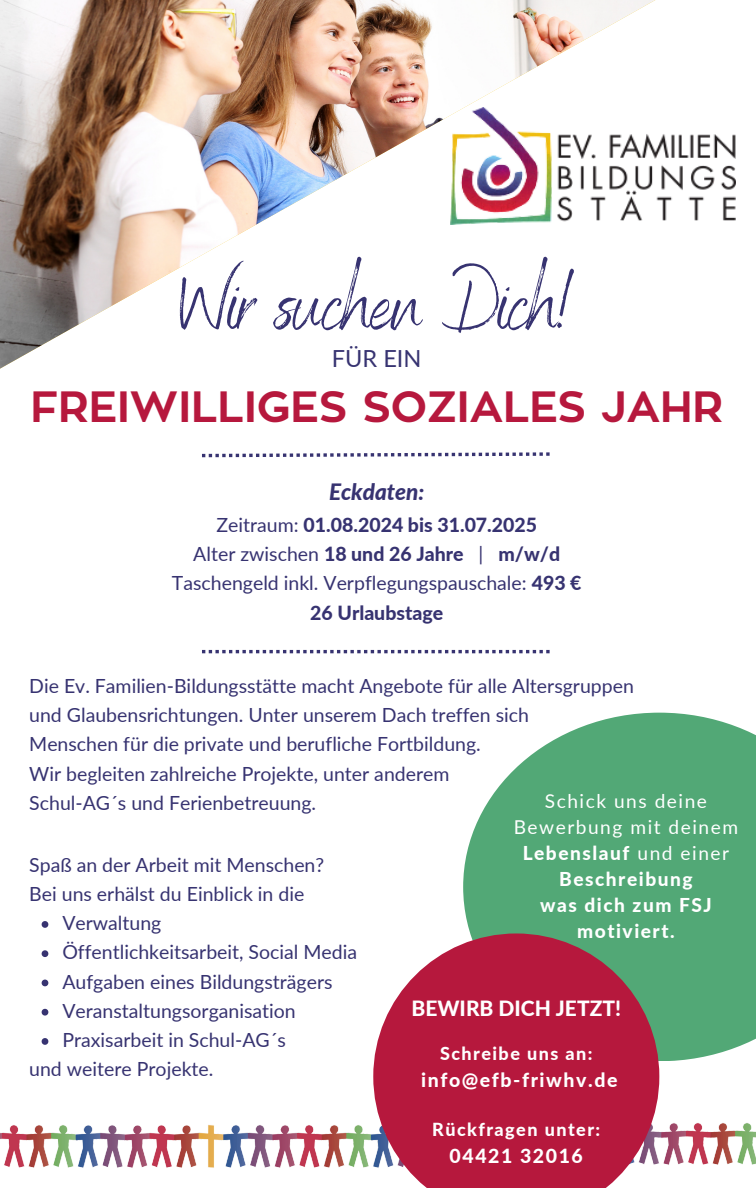
<style>
.page{position:relative;width:756px;height:1188px;background:#fff}
.page>*{position:absolute;margin:0;border:0;box-sizing:border-box;transform-origin:0 0}
.t1{font:82.2px "Benedict";letter-spacing:-.025em;color:#373371}
.t2{font:43.35px "RTL Corporative Bold";color:#b6183d}
.t3{font:23.55px "Lato";color:#373371}
.t4{font:italic 800 22.5px "Lato";color:#373371}
.t5{font:800 21px "Lato";color:#fff}
.t6{font:19.5px/29.2px "Lato";color:#373371}
.t7{font:800 19.5px "Lato";letter-spacing:.08em;color:#fff}
.t8{font:800 19.2px/25.8px "Lato";letter-spacing:.08em;color:#fff;text-align:center}
.t9{font:800 18px "Lato";letter-spacing:.08em;color:#fff}
.s1{font-weight:800}
.s2{font-weight:400}
</style>
<div class="page">
<img style="left:0;top:0;width:655px;height:369px">
<svg style="left:202px;top:452px;width:348px;height:5px"></svg>
<img style="left:0;top:1125px;width:373px;height:43px">
<img style="left:659px;top:1123px;width:97px;height:42px">
<img style="left:450px;top:108px;width:285px;height:117px">
<svg style="left:202px;top:650px;width:348px;height:3px"></svg>
<svg style="left:42px;top:921px;width:6px;height:7px"></svg>
<svg style="left:42px;top:950px;width:6px;height:7px"></svg>
<svg style="left:42px;top:980px;width:6px;height:6px"></svg>
<svg style="left:42px;top:1009px;width:6px;height:7px"></svg>
<svg style="left:42px;top:1038px;width:6px;height:7px"></svg>
<svg style="left:463px;top:713px;width:293px;height:348px;background:#65b185"></svg>
<svg style="left:373px;top:933px;width:286px;height:255px;background:#b63854"></svg>
<p class="t1" style="left:180px;top:251px;width:396px">Wir suchen Dich!</p>
<h6 class="t3" style="left:332px;top:344px;width:91px">FÜR EIN</h6>
<p class="t2" style="left:30px;top:378px;width:694px">FREIWILLIGES SOZIALES JAHR</p>
<h2 class="t4" style="left:329px;top:478px;width:97px">Eckdaten:</h2>
<h2 class="t6" style="left:172px;top:510px;width:411px;text-align:center">Zeitraum: <span class="s1">01.08.2024 bis 31.07.2025<br></span>Alter zwischen <span class="s1">18 und 26 Jahre</span> | <span class="s1">m/w/d </span>Taschengeld inkl. Verpflegungspauschale: <span class="s1">493 € 26 Urlaubstage</span></h2>
<h4 class="t6" style="left:29px;top:671px;width:606px">Die Ev. Familien-Bildungsstätte macht Angebote für alle Altersgruppen und Glaubensrichtungen. Unter unserem Dach treffen sich<br>Menschen für die private und berufliche Fortbildung.<br>Wir begleiten zahlreiche Projekte, unter anderem<br>Schul-AG´s und Ferienbetreuung.</h4>
<p class="t8" style="left:514px;top:788px;width:226px"><span class="s2">Schick uns deine<br>Bewerbung mit deinem<br></span>Lebenslauf <span class="s2">und einer<br></span>Beschreibung<br>was dich zum FSJ motiviert.</p>
<h6 class="t6" style="left:29px;top:849px;width:296px">Spaß an der Arbeit mit Menschen?<br>Bei uns erhälst du Einblick in die</h6>
<h6 class="t6" style="left:62px;top:908px;width:101px">Verwaltung</h6>
<h6 class="t6" style="left:62px;top:937px;width:296px">Öffentlichkeitsarbeit, Social Media</h6>
<h6 class="t6" style="left:62px;top:966px;width:272px">Aufgaben eines Bildungsträgers</h6>
<p class="t6" style="left:62px;top:996px;width:235px">Veranstaltungsorganisation</p>
<p class="t6" style="left:62px;top:1025px;width:225px">Praxisarbeit in Schul-AG´s</p>
<p class="t6" style="left:29px;top:1054px;width:186px">und weitere Projekte.</p>
<h5 class="t5" style="left:411px;top:996px;width:211px">BEWIRB DICH JETZT!</h5>
<p class="t9" style="left:440px;top:1042px;width:154px">Schreibe uns an:</p>
<p class="t7" style="left:421px;top:1068px;width:198px">info@efb-friwhv.de</p>
<p class="t9" style="left:432px;top:1119px;width:170px">Rückfragen unter:</p>
<p class="t7" style="left:450px;top:1144px;width:135px">04421 32016</p>
</div>
